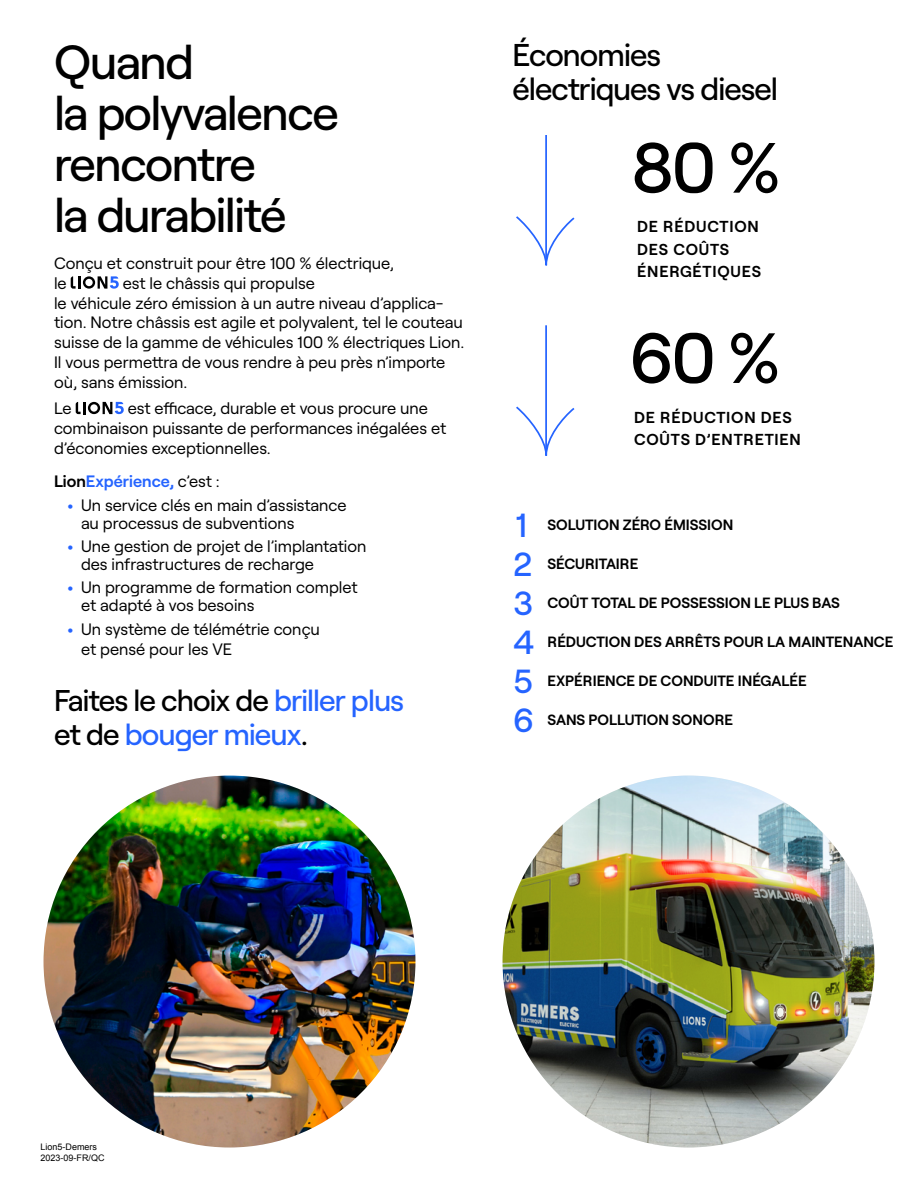
<style>
.page{position:relative;width:918px;height:1188px;background:#fff}
.page>*{position:absolute;margin:0;border:0;box-sizing:border-box;transform-origin:0 0}
.t1{font:500 70.95px "Roobert LE";color:#000}
.t2{font:500 48px/51px "Roobert LE";letter-spacing:-.03em;color:#000}
.t3{font:500 33.45px "Roobert LE";color:#2564ff}
.t4{font:500 31.5px/34.5px "Roobert LE";letter-spacing:-.03em;color:#000}
.Verso-slogan{font:500 30px/34.5px "Roobert LE";letter-spacing:-.03em;color:#2564ff}
.Verso-Paragraphe_text{font:16.5px/19.8px "Roobert LE";color:#000}
.The_lion_Experience{font:600 16.5px "Roobert LE";color:#2564ff}
.t5{font:600 15.9px/22.2px "Roobert LE";letter-spacing:.05em;color:#000}
.t6{font:600 14.85px "Roobert LE";color:#000}
.t7{font:9px/10.8px "Arial";color:#000}
.s1{color:#000}
.s2{font-weight:400;color:#000}
.s3{color:#2564ff}
</style>
<div class="page">
<img style="left:503px;top:776px;width:371px;height:372px;border-radius:186px">
<img style="left:44px;top:776px;width:371px;height:372px;border-radius:186px">
<hr style="left:545px;top:135px;width:2px;height:126px;background:#2564ff">
<svg style="left:516px;top:214px;width:59px;height:52px"></svg>
<hr style="left:545px;top:325px;width:2px;height:126px;background:#2564ff">
<svg style="left:516px;top:405px;width:59px;height:51px"></svg>
<svg style="left:71px;top:276px;width:48px;height:13px"></svg>
<svg style="left:76px;top:402px;width:48px;height:12px"></svg>
<p class="t2" style="left:54px;top:32px;width:286px">Quand<br>la polyvalence rencontre<br>la durabilité</p>
<p class="t4" style="left:512px;top:35px;width:267px">Économies électriques vs diesel</p>
<p class="t1" style="left:631px;top:114px;width:151px">80%</p>
<p class="t5" style="left:637px;top:214px;width:125px">DE RÉDUCTION<br>DES COÛTS<br>ÉNERGÉTIQUES</p>
<p class="Verso-Paragraphe_text" style="left:54px;top:252px;width:342px">Conçu et construit pour être 100 % électrique, le</p>
<p class="Verso-Paragraphe_text" style="left:54px;top:272px;width:412px;text-indent:69px">est le châssis qui propulse<br>le véhicule zéro émission à un autre niveau d’applica&shy;tion. Notre châssis est agile et polyvalent, tel le couteau suisse de la gamme de véhicules 100 % électriques Lion.<br>Il vous permettra de vous rendre à peu près n’importe où, sans émission.</p>
<p class="Verso-Paragraphe_text" style="left:54px;top:397px;width:19px">Le</p>
<p class="t1" style="left:629px;top:304px;width:153px">60%</p>
<p class="Verso-Paragraphe_text" style="left:54px;top:397px;width:394px;text-indent:74px">est efficace, durable et vous procure une combinaison puissante de performances inégalées et d’économies exceptionnelles.</p>
<p class="The_lion_Experience" style="left:54px;top:469px;width:167px"><span class="s1">Lion</span>Expérience, <span class="s2">c’est :</span></p>
<p class="Verso-Paragraphe_text" style="left:81px;top:495px;width:267px;line-height:18px;text-indent:-14px"><span class="s3">•</span> Un service clés en main d’assistance au processus de subventions</p>
<p class="Verso-Paragraphe_text" style="left:81px;top:536px;width:287px;line-height:18px;text-indent:-14px"><span class="s3">•</span> Une gestion de projet de l’implantation des infrastructures de recharge</p>
<p class="Verso-Paragraphe_text" style="left:81px;top:577px;width:278px;line-height:18px;text-indent:-14px"><span class="s3">•</span> Un programme de formation complet et adapté à vos besoins</p>
<p class="Verso-Paragraphe_text" style="left:81px;top:618px;width:240px;text-indent:-14px"><span class="s3">•</span> Un système de télémétrie conçu et pensé pour les VE</p>
<p class="Verso-slogan" style="left:54px;top:681px;width:352px"><span class="s1">Faites le choix de</span> briller plus <span class="s1">et de</span> bouger mieux<span class="s1">.</span></p>
<p class="t5" style="left:634px;top:405px;width:168px">DE RÉDUCTION DES<br>COÛTS D’ENTRETIEN</p>
<p class="t3" style="left:515px;top:500px;width:13px">1</p>
<p class="t6" style="left:548px;top:513px;width:187px">SOLUTION ZÉRO ÉMISSION</p>
<p class="t3" style="left:513px;top:539px;width:20px">2</p>
<p class="t6" style="left:548px;top:552px;width:92px">SÉCURITAIRE</p>
<p class="t3" style="left:513px;top:578px;width:22px">3</p>
<p class="t6" style="left:548px;top:591px;width:294px">COÛT TOTAL DE POSSESSION LE PLUS BAS</p>
<p class="t3" style="left:513px;top:617px;width:23px">4</p>
<p class="t6" style="left:548px;top:630px;width:347px">RÉDUCTION DES ARRÊTS POUR LA MAINTENANCE</p>
<p class="t3" style="left:513px;top:656px;width:22px">5</p>
<p class="t6" style="left:548px;top:669px;width:261px">EXPÉRIENCE DE CONDUITE INÉGALÉE</p>
<p class="t3" style="left:513px;top:695px;width:22px">6</p>
<p class="t6" style="left:548px;top:708px;width:187px">SANS POLLUTION SONORE</p>
<p class="t7" style="left:40px;top:1142px;width:66px">Lion5-Demers<br>2023-09-FR/QC</p>
</div>
